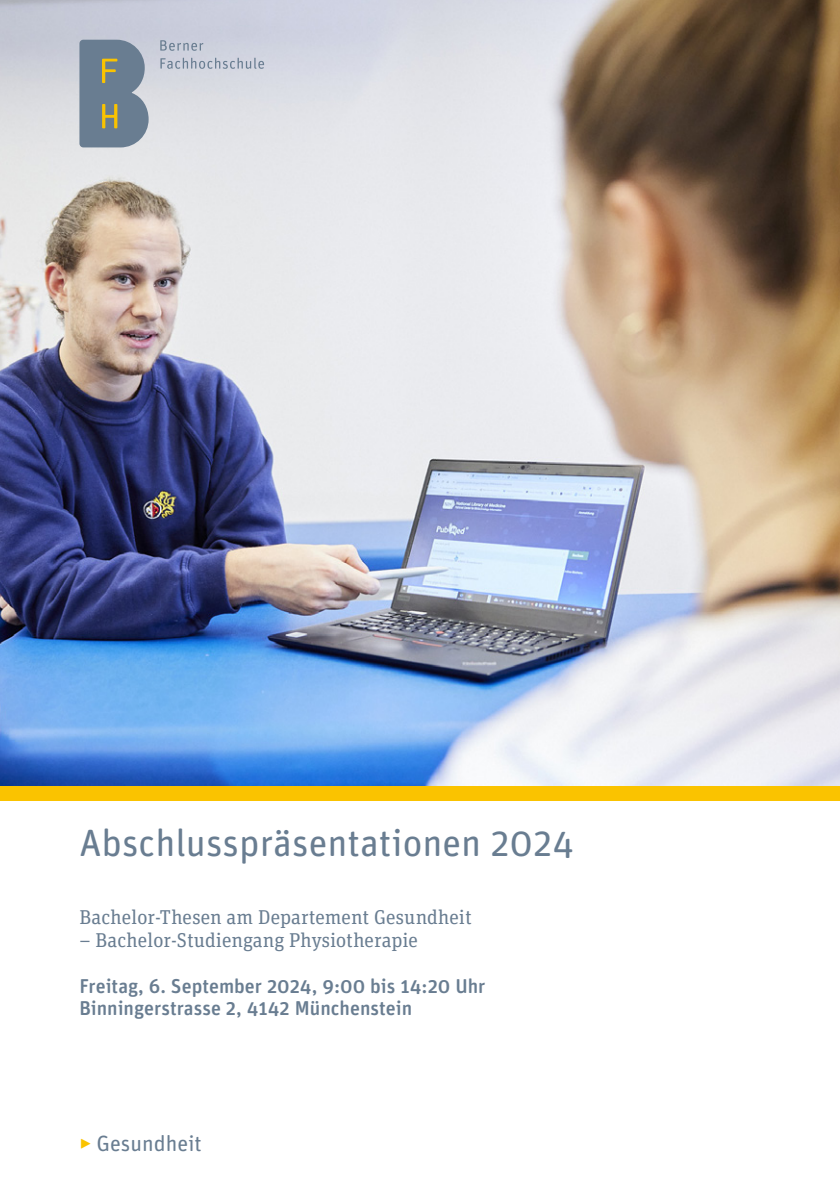
<style>
.page{position:relative;width:840px;height:1191px;background:#fff}
.page>*{position:absolute;margin:0;border:0;box-sizing:border-box;transform-origin:0 0}
.Haupttitel{font:38px "Unit Rounded Pro";color:#697d91}
.t1{font:22px "Unit Rounded Pro";color:#697d91}
.Teaser{font:20px "Unit Slab Pro";color:#697d91}
.Untertitel{font:500 20px "Unit Rounded Pro";color:#697d91}
.s1{font-weight:300;color:#fac300}
</style>
<div class="page">
<img style="left:0;top:0;width:839px;height:787px">
<div style="left:0;top:787px;width:839px;height:14px;background:#fac300"></div>
<svg style="left:79px;top:40px;width:69px;height:107px;background:#7a8992"></svg>
<svg style="left:160px;top:40px;width:43px;height:11px"></svg>
<svg style="left:160px;top:58px;width:104px;height:11px"></svg>
<p class="Haupttitel" style="left:79px;top:817px;width:496px">Abschlusspräsentationen 2024</p>
<p class="Teaser" style="left:79px;top:904px;width:393px">Bachelor-Thesen am Departement Gesundheit</p>
<p class="Teaser" style="left:79px;top:926px;width:340px">– Bachelor-Studiengang Physiotherapie</p>
<p class="Untertitel" style="left:79px;top:971px;width:407px">Freitag, 6. September 2024, 9:00 bis 14:20 Uhr</p>
<p class="Untertitel" style="left:79px;top:994px;width:334px">Binningerstrasse 2, 4142 Münchenstein</p>
<p class="t1" style="left:79px;top:1128px;width:124px"><span class="s1">‣</span> Gesundheit</p>
</div>
